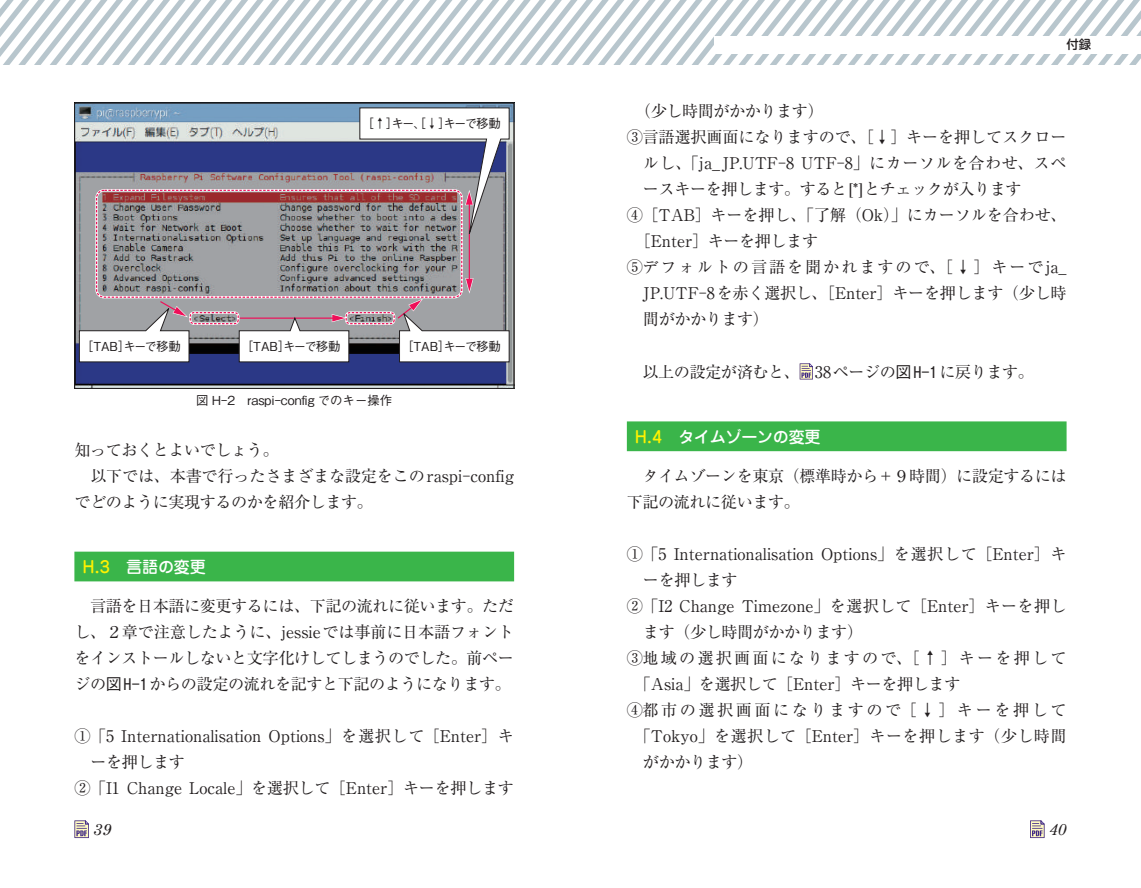
<style>
.page{position:relative;width:1141px;height:888px;background:#fff}
.page>*{position:absolute;margin:0;border:0;box-sizing:border-box;transform-origin:0 0}
.t1{font:16.1px/26.1px "Ryumin Pr 5";letter-spacing:-.005em;color:#231f20}
.t2{font:16.1px/26.1px "Ryumin Pr 5";letter-spacing:-.025em;color:#231f20}
.t3{font:16.1px "Ryumin Pr 5";letter-spacing:.025em;color:#231f20}
.t4{font:16.1px "Ryumin Pr 5";letter-spacing:.12em;color:#231f20}
.t5{font:16.1px "Ryumin Pr 5";letter-spacing:.135em;color:#231f20}
.t6{font:16.1px "Ryumin Pr 5";letter-spacing:.16em;color:#231f20}
.t7{font:500 16.1px "Jun 34 Pro";letter-spacing:-.015em;color:#fff}
.t8{font:italic 16.1px "Century Schoolbook";color:#231f20}
.t9{font:12.42px "Gothic BBB Pr 5 Medium 90 pv RKSJ H";letter-spacing:-.035em;color:#231f20}
.t10{font:500 12.42px "Gothic BBB Pr 5";color:#231f20}
.t11{font:12.42px "Gothic BBB Pr 5 Medium 90 pv RKSJ H";letter-spacing:-.075em;color:#231f20}
.t12{font:500 12.42px "Shin M Go Pro";color:#231f20}
.s1{color:#fff101}
.s2{font-family:"Gothic BBB Pr 5";font-weight:500}
</style>
<div class="page">
<svg style="left:0;top:0;width:1141px;height:64px"></svg>
<div style="left:714px;top:36px;width:427px;height:17px;background:#fff"></div>
<svg style="left:74px;top:820px;width:15px;height:18px"></svg>
<div style="left:627px;top:421px;width:440px;height:30px;background:#3ab54a"></div>
<svg style="left:800px;top:363px;width:13px;height:16px"></svg>
<svg style="left:1030px;top:820px;width:15px;height:18px"></svg>
<img style="left:76px;top:105px;width:436px;height:282px">
<hr style="left:468px;top:202px;width:3px;height:79px;background:#fff">
<img style="left:95px;top:189px;width:368px;height:136px">
<hr style="left:469px;top:202px;width:1px;height:79px;background:#ee1059">
<svg style="left:359px;top:107px;width:151px;height:135px"></svg>
<svg style="left:395px;top:278px;width:115px;height:84px"></svg>
<svg style="left:79px;top:298px;width:111px;height:64px"></svg>
<svg style="left:239px;top:314px;width:110px;height:48px"></svg>
<div style="left:74px;top:103px;width:440px;height:286px;border:1px solid #231f20"></div>
<div style="left:74px;top:552px;width:440px;height:29px;background:#3ab54a"></div>
<p class="t11" style="left:361px;top:113px;width:141px">［↑］キー、［↓］キーで移動</p>
<p class="t9" style="left:81px;top:336px;width:101px">［TAB］キーで移動</p>
<p class="t9" style="left:241px;top:336px;width:101px">［TAB］キーで移動</p>
<p class="t9" style="left:401px;top:336px;width:101px">［TAB］キーで移動</p>
<p class="t10" style="left:196px;top:390px;width:197px">図 H-2　raspi-config でのキー操作</p>
<p class="t1" style="left:74px;top:436px;width:441px">知っておくとよいでしょう。<br>　以下では、本書で行ったさまざまな設定をこのraspi-configでどのように実現するのかを紹介します。</p>
<p class="t7" style="left:82px;top:554px;width:125px"><span class="s1">H.3</span>　言語の変更</p>
<p class="t1" style="left:74px;top:592px;width:441px;text-align:justify">　言語を日本語に変更するには、下記の流れに従います。ただし、２章で注意したように、jessieでは事前に日本語フォントをインストールしないと文字化けしてしまうのでした。前ページの<span class="s2">図H-1</span>からの設定の流れを記すと下記のようになります。</p>
<p class="t1" style="left:74px;top:722px;width:441px">①「5 Internationalisation Options」を選択して［Enter］キ</p>
<p class="t1" style="left:91px;top:748px;width:96px">ーを押します</p>
<p class="t1" style="left:74px;top:774px;width:441px">②「I1 Change Locale」を選択して［Enter］キーを押します</p>
<p class="t8" style="left:93px;top:819px;width:19px">39</p>
<p class="t12" style="left:1067px;top:35px;width:26px">付録</p>
<p class="t2" style="left:635px;top:97px;width:190px">（少し時間がかかります）</p>
<p class="t1" style="left:627px;top:123px;width:441px">③言語選択画面になりますので、［↓］キーを押してスクロー</p>
<p class="t3" style="left:643px;top:151px;width:425px">ルし、「ja_JP.UTF-8 UTF-8」にカーソルを合わせ、スペ</p>
<p class="t2" style="left:643px;top:175px;width:380px">ースキーを押します。すると[*]とチェックが入ります</p>
<p class="t1" style="left:627px;top:201px;width:441px">④［TAB］キーを押し、「了解（Ok）」にカーソルを合わせ、</p>
<p class="t2" style="left:635px;top:227px;width:185px">［Enter］キーを押します</p>
<p class="t4" style="left:627px;top:255px;width:441px">⑤デフォルトの言語を聞かれますので、［↓］キーでja_</p>
<p class="t1" style="left:643px;top:279px;width:425px">JP.UTF-8を赤く選択し、［Enter］キーを押します（少し時</p>
<p class="t2" style="left:643px;top:305px;width:128px">間がかかります）</p>
<p class="t2" style="left:627px;top:357px;width:409px">　以上の設定が済むと、 38ページの<span class="s2">図H-1</span>に戻ります。</p>
<p class="t7" style="left:635px;top:424px;width:187px"><span class="s1">H.4</span>　タイムゾーンの変更</p>
<p class="t2" style="left:627px;top:462px;width:441px">　タイムゾーンを東京（標準時から＋９時間）に設定するには下記の流れに従います。</p>
<p class="t1" style="left:627px;top:540px;width:441px">①「5 Internationalisation Options」を選択して［Enter］キ</p>
<p class="t1" style="left:643px;top:566px;width:96px">ーを押します</p>
<p class="t1" style="left:627px;top:592px;width:441px">②「I2 Change Timezone」を選択して［Enter］キーを押し</p>
<p class="t2" style="left:643px;top:618px;width:222px">ます（少し時間がかかります）</p>
<p class="t5" style="left:627px;top:645px;width:441px">③地域の選択画面になりますので、［↑］キーを押して</p>
<p class="t2" style="left:635px;top:670px;width:327px">「Asia」を選択して［Enter］キーを押します</p>
<p class="t6" style="left:627px;top:697px;width:441px">④都市の選択画面になりますので［↓］キーを押して</p>
<p class="t3" style="left:635px;top:723px;width:433px">「Tokyo」を選択して［Enter］キーを押します（少し時間</p>
<p class="t1" style="left:643px;top:748px;width:112px">がかかります）</p>
<p class="t8" style="left:1049px;top:819px;width:19px">40</p>
</div>
